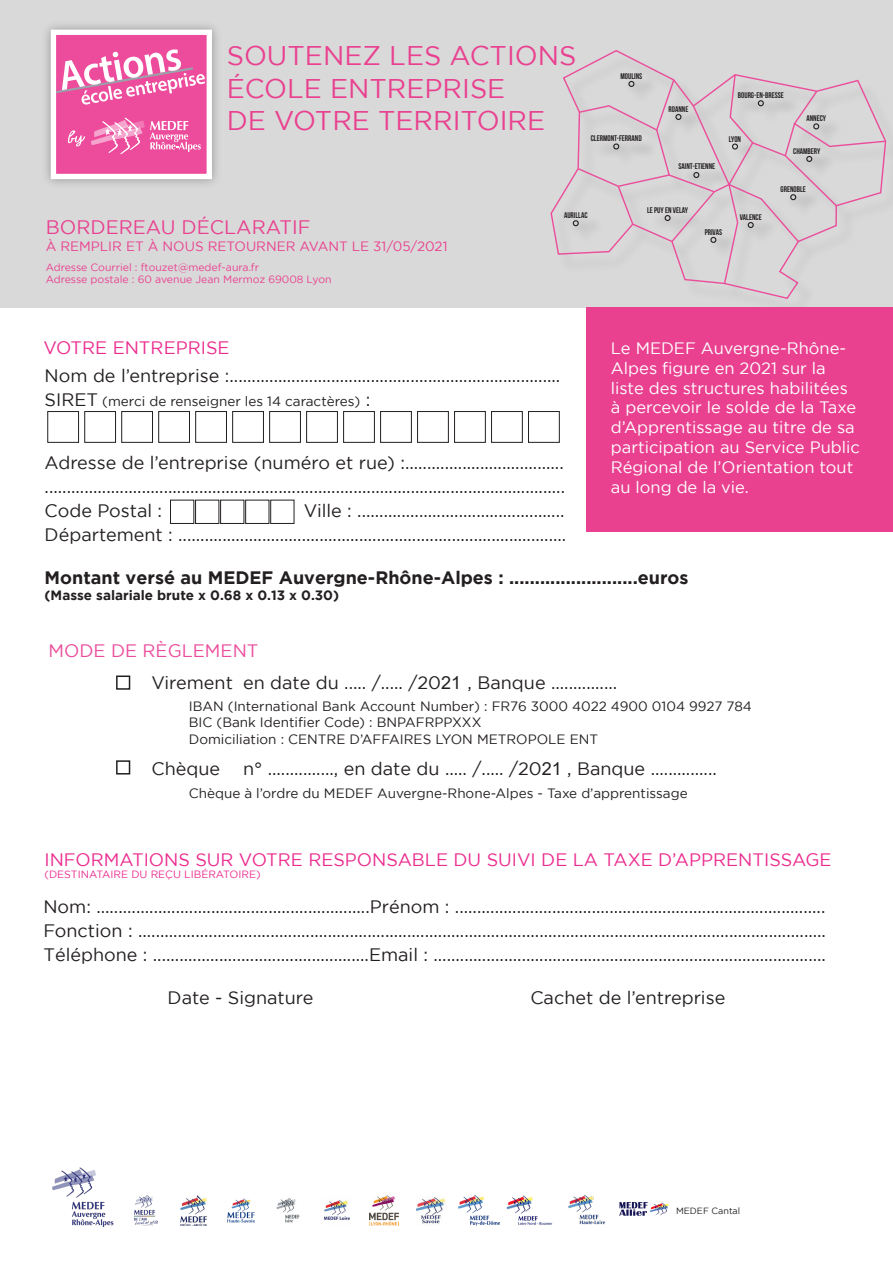
<style>
.page{position:relative;width:893px;height:1263px;background:#fff}
.page>*{position:absolute;margin:0;border:0;box-sizing:border-box;transform-origin:0 0}
.t1{font:27px/32.4px "Gotham";color:#e94190}
.t2{font:19.5px "Gotham";color:#e94190}
.t3{font:18px "Gotham";color:#231f20}
.t4{font:18px "Gotham";color:#eb2c8f}
.t5{font:700 18px "Gotham";color:#231f20}
.t6{font:18px "Gotham";color:#eb4c9b}
.t7{font:16.5px/19.8px "Gotham";color:#fff}
.t8{font:13.5px "Gotham";color:#231f20}
.t9{font:13.5px "Gotham";color:#e94190}
.t10{font:700 13.5px "Gotham";color:#231f20}
.t11{font:10.5px "Gotham";color:#e94190}
.t12{font:10.5px "Gotham";color:#eb2c8f}
.t13{font:9px "Gotham";color:#231f20}
.t14{font:700 8.25px "Bebas Neue";color:#231f20}
.s1{font-size:18px}
.s2{font-family:"Arial"}
</style>
<div class="page">
<div style="left:0;top:0;width:893px;height:307px;background:#d9d9d9"></div>
<div style="left:47px;top:411px;width:32px;height:32px;border:1px solid #231f20"></div>
<div style="left:84px;top:411px;width:32px;height:32px;border:1px solid #231f20"></div>
<div style="left:121px;top:411px;width:32px;height:32px;border:1px solid #231f20"></div>
<div style="left:158px;top:411px;width:32px;height:32px;border:1px solid #231f20"></div>
<div style="left:195px;top:411px;width:32px;height:32px;border:1px solid #231f20"></div>
<div style="left:232px;top:411px;width:32px;height:32px;border:1px solid #231f20"></div>
<div style="left:269px;top:411px;width:32px;height:32px;border:1px solid #231f20"></div>
<div style="left:306px;top:411px;width:32px;height:32px;border:1px solid #231f20"></div>
<div style="left:343px;top:411px;width:32px;height:32px;border:1px solid #231f20"></div>
<div style="left:380px;top:411px;width:32px;height:32px;border:1px solid #231f20"></div>
<div style="left:417px;top:411px;width:32px;height:32px;border:1px solid #231f20"></div>
<div style="left:454px;top:411px;width:32px;height:32px;border:1px solid #231f20"></div>
<div style="left:491px;top:411px;width:32px;height:32px;border:1px solid #231f20"></div>
<div style="left:528px;top:411px;width:32px;height:32px;border:1px solid #231f20"></div>
<div style="left:116px;top:675px;width:14px;height:15px;border:2px solid #231f20"></div>
<div style="left:116px;top:760px;width:14px;height:14px;border:2px solid #231f20"></div>
<img style="left:46px;top:25px;width:171px;height:159px">
<div style="left:53px;top:32px;width:156px;height:144px;background:#ed4c9c"></div>
<div style="left:51px;top:30px;width:161px;height:149px;border:5px solid #fff"></div>
<svg style="left:68px;top:130px;width:17px;height:16px"></svg>
<svg style="left:91px;top:118px;width:110px;height:36px"></svg>
<svg style="left:56px;top:49px;width:149px;height:56px"></svg>
<div style="left:554px;top:53px;width:339px;height:264px;background:#d9d9d9"></div>
<svg style="left:550px;top:50px;width:336px;height:249px"></svg>
<div style="left:587px;top:307px;width:306px;height:224px;background:#e94190"></div>
<div style="left:170px;top:500px;width:24px;height:24px;border:1px solid #231f20"></div>
<div style="left:195px;top:500px;width:24px;height:24px;border:1px solid #231f20"></div>
<div style="left:220px;top:500px;width:24px;height:24px;border:1px solid #231f20"></div>
<div style="left:245px;top:500px;width:24px;height:24px;border:1px solid #231f20"></div>
<div style="left:270px;top:500px;width:24px;height:24px;border:1px solid #231f20"></div>
<img style="left:52px;top:1167px;width:62px;height:60px">
<img style="left:458px;top:1195px;width:41px;height:30px">
<img style="left:416px;top:1195px;width:30px;height:29px">
<img style="left:369px;top:1195px;width:29px;height:30px">
<img style="left:323px;top:1199px;width:27px;height:21px">
<img style="left:276px;top:1198px;width:24px;height:25px">
<img style="left:227px;top:1198px;width:28px;height:25px">
<img style="left:180px;top:1195px;width:27px;height:30px">
<img style="left:134px;top:1195px;width:24px;height:30px">
<img style="left:506px;top:1195px;width:47px;height:30px">
<img style="left:568px;top:1194px;width:38px;height:31px">
<img style="left:619px;top:1202px;width:50px;height:14px">
<p class="t1" style="left:227px;top:39px;width:351px">SOUTENEZ LES ACTIONS<br>ÉCOLE ENTREPRISE</p>
<p class="t1" style="left:227px;top:104px;width:320px">DE VOTRE TERRITOIRE</p>
<p class="t14" style="left:620px;top:72px;width:23px">MOULINS</p>
<p class="t14" style="left:591px;top:134px;width:52px">CLERMONT-FERRAND</p>
<p class="t14" style="left:668px;top:104px;width:21px">ROANNE</p>
<p class="t14" style="left:678px;top:162px;width:38px">SAINT-ETIENNE</p>
<p class="t14" style="left:738px;top:91px;width:48px">BOURG-EN-BRESSE</p>
<p class="t14" style="left:729px;top:134px;width:14px">LYON</p>
<p class="t14" style="left:806px;top:114px;width:21px">ANNECY</p>
<p class="t14" style="left:793px;top:146px;width:29px">CHAMBERY</p>
<p class="t14" style="left:780px;top:185px;width:27px">GRENOBLE</p>
<p class="t2" style="left:46px;top:217px;width:266px">BORDEREAU DÉCLARATIF</p>
<p class="t9" style="left:46px;top:238px;width:403px">À REMPLIR ET À NOUS RETOURNER AVANT LE 31/05/2021</p>
<p class="t11" style="left:46px;top:261px;width:215px">Adresse Courriel : ftouzet@medef-aura.fr</p>
<p class="t11" style="left:46px;top:274px;width:287px">Adresse postale : 60 avenue Jean Mermoz 69008 Lyon</p>
<p class="t14" style="left:564px;top:211px;width:25px">AURILLAC</p>
<p class="t14" style="left:647px;top:206px;width:42px">LE PUY EN VELAY</p>
<p class="t14" style="left:705px;top:227px;width:19px">PRIVAS</p>
<p class="t14" style="left:740px;top:213px;width:23px">VALENCE</p>
<p class="t4" style="left:43px;top:338px;width:188px">VOTRE ENTREPRISE</p>
<p class="t7" style="left:611px;top:338px;width:251px">Le MEDEF Auvergne-Rhône-<br>Alpes figure en 2021 sur la liste des structures habilitées à percevoir le solde de la Taxe d’Apprentissage au titre de sa participation au Service Public<br>Régional de l’Orientation tout au long de la vie.</p>
<p class="t3" style="left:45px;top:366px;width:517px">Nom de l’entreprise :...........................................................................</p>
<p class="t8" style="left:45px;top:394px;width:327px"><span class="s1">SIRET</span> (merci de renseigner les 14 caractères) <span class="s1">:</span></p>
<p class="t3" style="left:45px;top:453px;width:521px">Adresse de l’entreprise (numéro et rue) :....................................</p>
<p class="t3" style="left:45px;top:477px;width:522px">......................................................................................................................</p>
<p class="t3" style="left:45px;top:501px;width:119px">Code Postal :</p>
<p class="t3" style="left:304px;top:501px;width:262px">Ville : ...............................................</p>
<p class="t3" style="left:45px;top:525px;width:523px">Département : ........................................................................................</p>
<p class="t5" style="left:45px;top:567px;width:645px">Montant versé au MEDEF Auvergne-Rhône-Alpes : .........................euros</p>
<p class="t10" style="left:45px;top:588px;width:296px">(Masse salariale brute x 0.68 x 0.13 x 0.30)</p>
<p class="t6" style="left:49px;top:640px;width:211px">MODE DE RÈGLEMENT</p>
<p class="t3" style="left:151px;top:672px;width:83px">Virement</p>
<p class="t3" style="left:243px;top:672px;width:376px">en date du ..... /..... /20<span class="s2">21</span> , Banque ...............</p>
<p class="t8" style="left:189px;top:699px;width:565px">IBAN (International Bank Account Number) : FR76 3000 4022 4900 0104 9927 784</p>
<p class="t8" style="left:189px;top:715px;width:294px">BIC (Bank Identifier Code) : BNPAFRPPXXX</p>
<p class="t8" style="left:189px;top:731px;width:411px">Domiciliation : CENTRE D’AFFAIRES LYON METROPOLE ENT</p>
<p class="t3" style="left:151px;top:759px;width:70px">Chèque</p>
<p class="t3" style="left:243px;top:758px;width:475px">n° ..............., en date du ..... /..... /20<span class="s2">21</span> , Banque ...............</p>
<p class="t8" style="left:189px;top:786px;width:500px">Chèque à l’ordre du MEDEF Auvergne-Rhone-Alpes - Taxe d’apprentissage</p>
<p class="t4" style="left:44px;top:849px;width:789px">INFORMATIONS SUR VOTRE RESPONSABLE DU SUIVI DE LA TAXE D’APPRENTISSAGE</p>
<p class="t12" style="left:45px;top:869px;width:218px">(DESTINATAIRE DU REÇU LIBÉRATOIRE)</p>
<p class="t3" style="left:43px;top:897px;width:784px">Nom: ..............................................................Prénom : ....................................................................................</p>
<p class="t3" style="left:43px;top:921px;width:784px">Fonction : ............................................................................................................................................................</p>
<p class="t3" style="left:43px;top:945px;width:784px">Téléphone : .................................................Email : .........................................................................................</p>
<p class="t3" style="left:168px;top:988px;width:147px">Date - Signature</p>
<p class="t3" style="left:530px;top:988px;width:196px">Cachet de l’entreprise</p>
<p class="t13" style="left:676px;top:1205px;width:66px">MEDEF Cantal</p>
</div>
